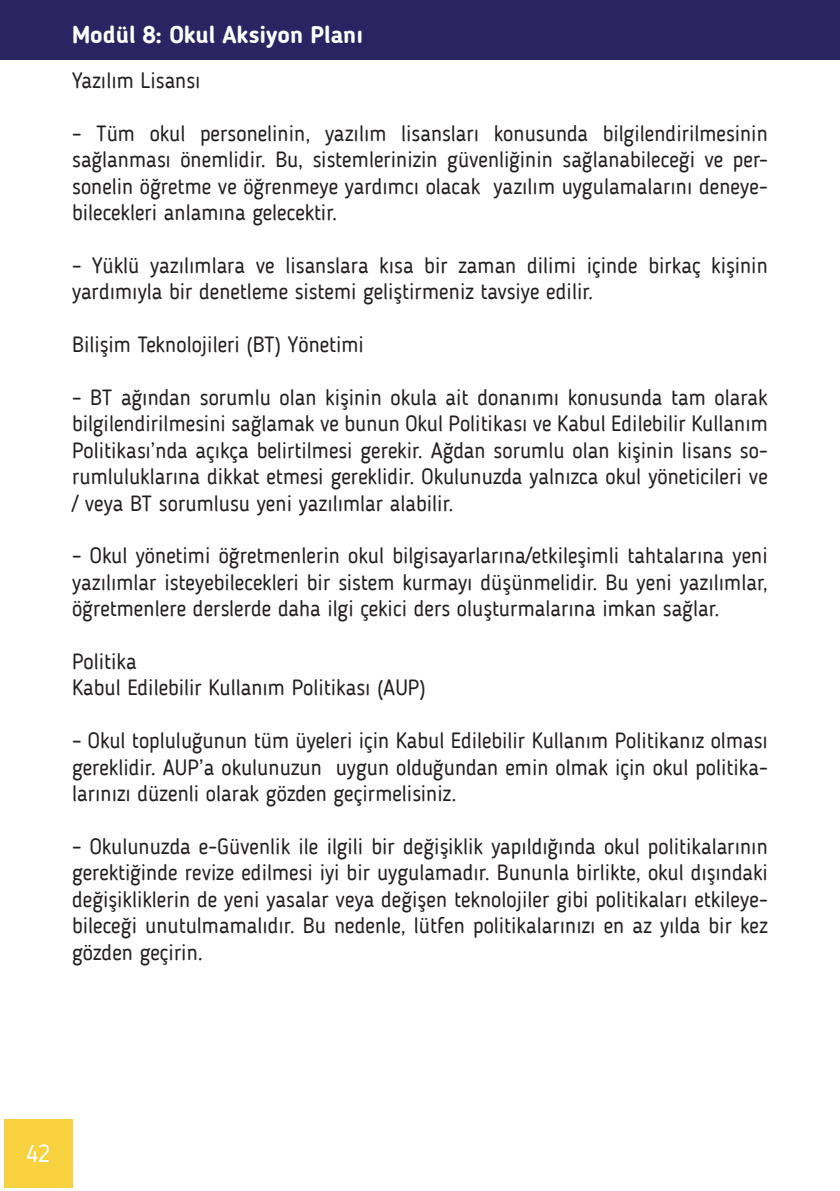
<style>
.page{position:relative;width:840px;height:1191px;background:#fff}
.page>*{position:absolute;margin:0;border:0;box-sizing:border-box;transform-origin:0 0}
.t1{font:700 24px "Blogger Sans";color:#fff}
.t2{font:24px "Blogger Sans";color:#fff}
.t3{font:22px/26.4px "Blogger Sans";color:#231f20;text-align:justify}
</style>
<div class="page">
<div style="left:0;top:0;width:839px;height:60px;background:#2a2562"></div>
<div style="left:4px;top:1119px;width:68px;height:68px;background:#f7d13e"></div>
<p class="t1" style="left:72px;top:23px;width:292px">Modül 8: Okul Aksiyon Planı</p>
<p class="t3" style="left:72px;top:68px;width:130px">Yazılım Lisansı</p>
<p class="t3" style="left:72px;top:121px;width:697px">– Tüm okul personelinin, yazılım lisansları konusunda bilgilendirilmesinin sağlanması önemlidir. Bu, sistemlerinizin güvenliğinin sağlanabileceği ve per&shy;sonelin öğretme ve öğrenmeye yardımcı olacak yazılım uygulamalarını deneye&shy;bilecekleri anlamına gelecektir.</p>
<p class="t3" style="left:72px;top:253px;width:697px">– Yüklü yazılımlara ve lisanslara kısa bir zaman dilimi içinde birkaç kişinin yardımıyla bir denetleme sistemi geliştirmeniz tavsiye edilir.</p>
<p class="t3" style="left:72px;top:332px;width:293px">Bilişim Teknolojileri (BT) Yönetimi</p>
<p class="t3" style="left:72px;top:385px;width:697px">– BT ağından sorumlu olan kişinin okula ait donanımı konusunda tam olarak bilgilendirilmesini sağlamak ve bunun Okul Politikası ve Kabul Edilebilir Kullanım Politikası’nda açıkça belirtilmesi gerekir. Ağdan sorumlu olan kişinin lisans so&shy;rumluluklarına dikkat etmesi gereklidir. Okulunuzda yalnızca okul yöneticileri ve / veya BT sorumlusu yeni yazılımlar alabilir.</p>
<p class="t3" style="left:72px;top:543px;width:697px">– Okul yönetimi öğretmenlerin okul bilgisayarlarına/etkileşimli tahtalarına yeni yazılımlar isteyebilecekleri bir sistem kurmayı düşünmelidir. Bu yeni yazılımlar, öğretmenlere derslerde daha ilgi çekici ders oluşturmalarına imkan sağlar.</p>
<p class="t3" style="left:72px;top:649px;width:355px">Politika<br>Kabul Edilebilir Kullanım Politikası (AUP)</p>
<p class="t3" style="left:72px;top:728px;width:697px">– Okul topluluğunun tüm üyeleri için Kabul Edilebilir Kullanım Politikanız olması gereklidir. AUP’a okulunuzun uygun olduğundan emin olmak için okul politika&shy;larınızı düzenli olarak gözden geçirmelisiniz.</p>
<p class="t3" style="left:72px;top:834px;width:697px">– Okulunuzda e-Güvenlik ile ilgili bir değişiklik yapıldığında okul politikalarının gerektiğinde revize edilmesi iyi bir uygulamadır. Bununla birlikte, okul dışındaki değişikliklerin de yeni yasalar veya değişen teknolojiler gibi politikaları etkileye&shy;bileceği unutulmamalıdır. Bu nedenle, lütfen politikalarınızı en az yılda bir kez gözden geçirin.</p>
<p class="t2" style="left:26px;top:1141px;width:25px">42</p>
</div>
